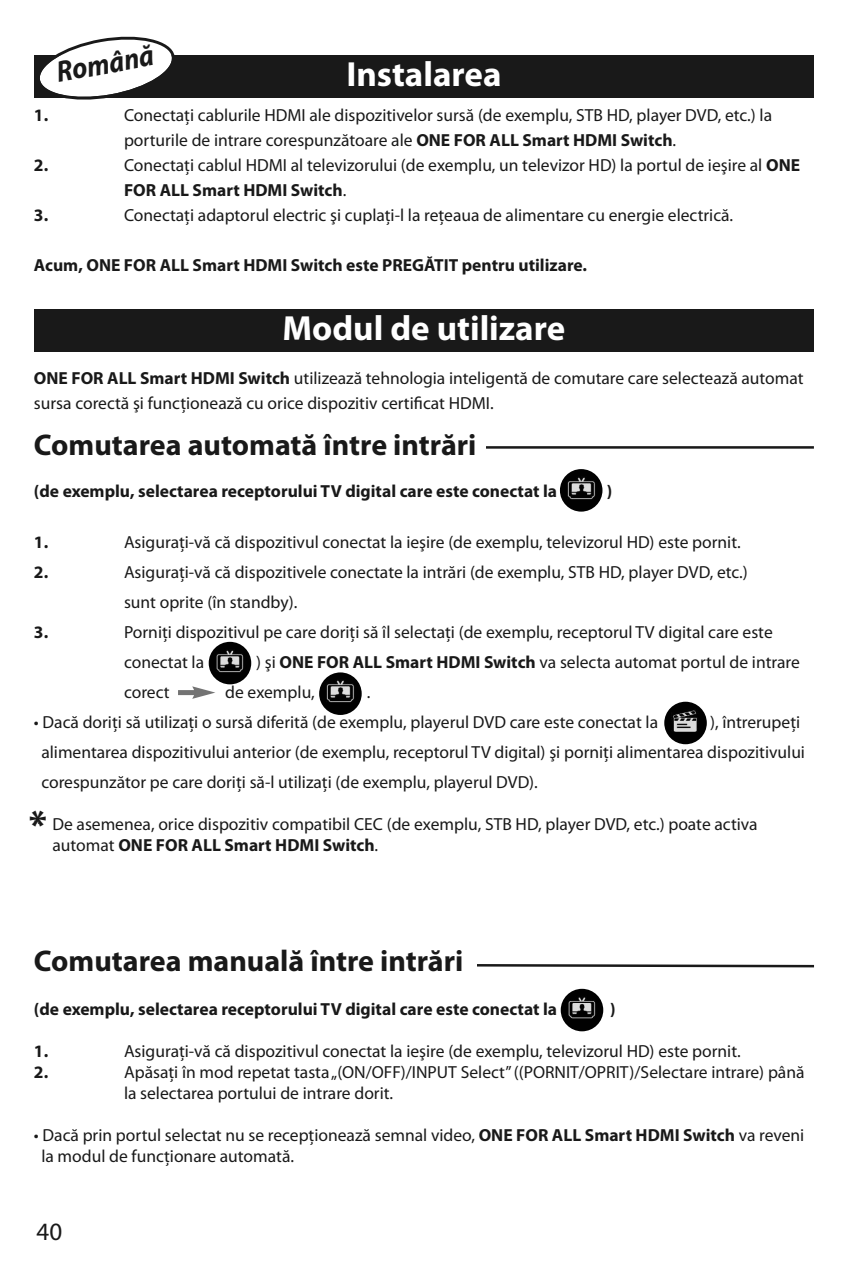
<style>
.page{position:relative;width:849px;height:1274px;background:#fff}
.page>*{position:absolute;margin:0;border:0;box-sizing:border-box;transform-origin:0 0}
.t1{font:700 40px "Myriad Pro";color:#191919}
.t2{font:700 35px "Myriad Pro";color:#fff}
.t3{font:700 30px "Myriad Pro";color:#191919}
.t4{font:italic 700 30px "Myriad Pro";color:#191919;scale:.9 1}
.t5{font:25px "Myriad Pro";color:#191919}
.t6{font:17.5px/30px "Myriad Pro";color:#191919}
.t7{font:700 17.5px "Myriad Pro";color:#191919}
.s1{font-weight:700}
</style>
<div class="page">
<svg style="left:477px;top:964px;width:337px;height:4px"></svg>
<div style="left:34px;top:309px;width:779px;height:43px;background:#191919"></div>
<div style="left:34px;top:55px;width:779px;height:43px;background:#191919"></div>
<svg style="left:40px;top:36px;width:135px;height:64px"></svg>
<hr style="left:34px;top:446px;width:779px;height:3px;background:#191919">
<div style="left:33px;top:427px;width:453px;height:38px;background:#fff"></div>
<img style="left:560px;top:469px;width:42px;height:43px;border-radius:50%">
<img style="left:209px;top:642px;width:42px;height:42px;border-radius:50%">
<img style="left:319px;top:672px;width:42px;height:43px;border-radius:50%">
<img style="left:560px;top:989px;width:43px;height:42px;border-radius:50%">
<svg style="left:178px;top:686px;width:37px;height:13px"></svg>
<img style="left:664px;top:702px;width:42px;height:42px;border-radius:50%">
<h3 class="t4" style="left:55px;top:61px;width:111px;rotate:-10deg">Română</h3>
<h2 class="t2" style="left:346px;top:61px;width:157px">Instalarea</h2>
<p class="t7" style="left:34px;top:109px;width:16px">1.</p>
<p class="t6" style="left:124px;top:104px;width:649px;line-height:25px">Conectaţi cablurile HDMI ale dispozitivelor sursă (de exemplu, STB HD, player DVD, etc.) la porturile de intrare corespunzătoare ale <span class="s1">ONE FOR ALL Smart HDMI Switch</span>.</p>
<p class="t7" style="left:34px;top:159px;width:16px">2.</p>
<p class="t6" style="left:124px;top:154px;width:677px;line-height:25px">Conectaţi cablul HDMI al televizorului (de exemplu, un televizor HD) la portul de ieşire al <span class="s1">ONE<br>FOR ALL Smart HDMI Switch</span>.</p>
<p class="t7" style="left:34px;top:209px;width:16px">3.</p>
<p class="t6" style="left:124px;top:202px;width:610px">Conectaţi adaptorul electric şi cuplaţi-l la reţeaua de alimentare cu energie electrică.</p>
<p class="t7" style="left:34px;top:259px;width:554px">Acum, ONE FOR ALL Smart HDMI Switch este PREGĂTIT pentru utilizare.</p>
<h2 class="t2" style="left:282px;top:315px;width:284px">Modul de utilizare</h2>
<p class="t6" style="left:34px;top:367px;width:771px;line-height:25px"><span class="s1">ONE FOR ALL Smart HDMI Switch</span> utilizează tehnologia inteligentă de comutare care selectează automat sursa corectă şi funcţionează cu orice dispozitiv certificat HDMI.</p>
<h3 class="t3" style="left:34px;top:434px;width:444px">Comutarea automată între intrări</h3>
<p class="t7" style="left:34px;top:484px;width:524px">(de exemplu, selectarea receptorului TV digital care este conectat la</p>
<p class="t7" style="left:606px;top:484px;width:7px">)</p>
<p class="t7" style="left:34px;top:535px;width:16px">1.</p>
<p class="t6" style="left:124px;top:528px;width:618px">Asiguraţi-vă că dispozitivul conectat la ieşire (de exemplu, televizorul HD) este pornit.</p>
<p class="t7" style="left:34px;top:565px;width:16px">2.</p>
<p class="t6" style="left:124px;top:558px;width:625px">Asiguraţi-vă că dispozitivele conectate la intrări (de exemplu, STB HD, player DVD, etc.) sunt oprite (în standby).</p>
<p class="t7" style="left:34px;top:625px;width:16px">3.</p>
<p class="t6" style="left:124px;top:618px;width:650px">Porniţi dispozitivul pe care doriţi să îl selectaţi (de exemplu, receptorul TV digital care este conectat la</p>
<p class="t6" style="left:256px;top:648px;width:545px">) şi <span class="s1">ONE FOR ALL Smart HDMI Switch</span> va selecta automat portul de intrare</p>
<p class="t6" style="left:124px;top:678px;width:47px">corect</p>
<p class="t6" style="left:225px;top:678px;width:91px">de exemplu,</p>
<p class="t6" style="left:367px;top:678px;width:5px">.</p>
<p class="t6" style="left:34px;top:708px;width:625px">• Dacă doriţi să utilizaţi o sursă diferită (de exemplu, playerul DVD care este conectat la</p>
<p class="t6" style="left:41px;top:708px;width:765px;text-indent:668px">), întrerupeţi alimentarea dispozitivului anterior (de exemplu, receptorul TV digital) şi porniţi alimentarea dispozitivului corespunzător pe care doriţi să-l utilizaţi (de exemplu, playerul DVD).</p>
<p class="t6" style="left:52px;top:815px;width:706px;line-height:21px;text-indent:-19px">* De asemenea, orice dispozitiv compatibil CEC (de exemplu, STB HD, player DVD, etc.) poate activa automat <span class="s1">ONE FOR ALL Smart HDMI Switch</span>.</p>
<h1 class="t1" style="left:29px;top:810px;width:20px">*</h1>
<h3 class="t3" style="left:34px;top:950px;width:431px">Comutarea manuală între intrări</h3>
<p class="t7" style="left:34px;top:1003px;width:524px">(de exemplu, selectarea receptorului TV digital care este conectat la</p>
<p class="t7" style="left:610px;top:1003px;width:7px">)</p>
<p class="t7" style="left:34px;top:1045px;width:16px">1.</p>
<p class="t6" style="left:124px;top:1038px;width:618px">Asiguraţi-vă că dispozitivul conectat la ieşire (de exemplu, televizorul HD) este pornit.</p>
<p class="t7" style="left:34px;top:1066px;width:16px">2.</p>
<p class="t6" style="left:124px;top:1063px;width:682px;line-height:21px">Apăsaţi în mod repetat tasta„(ON/OFF)/INPUT Select”((PORNIT/OPRIT)/Selectare intrare) până la selectarea portului de intrare dorit.</p>
<p class="t6" style="left:41px;top:1126px;width:764px;line-height:21px;text-indent:-7px">• Dacă prin portul selectat nu se recepţionează semnal video, <span class="s1">ONE FOR ALL Smart HDMI Switch</span> va reveni la modul de funcţionare automată.</p>
<h3 class="t5" style="left:36px;top:1222px;width:27px">40</h3>
</div>
